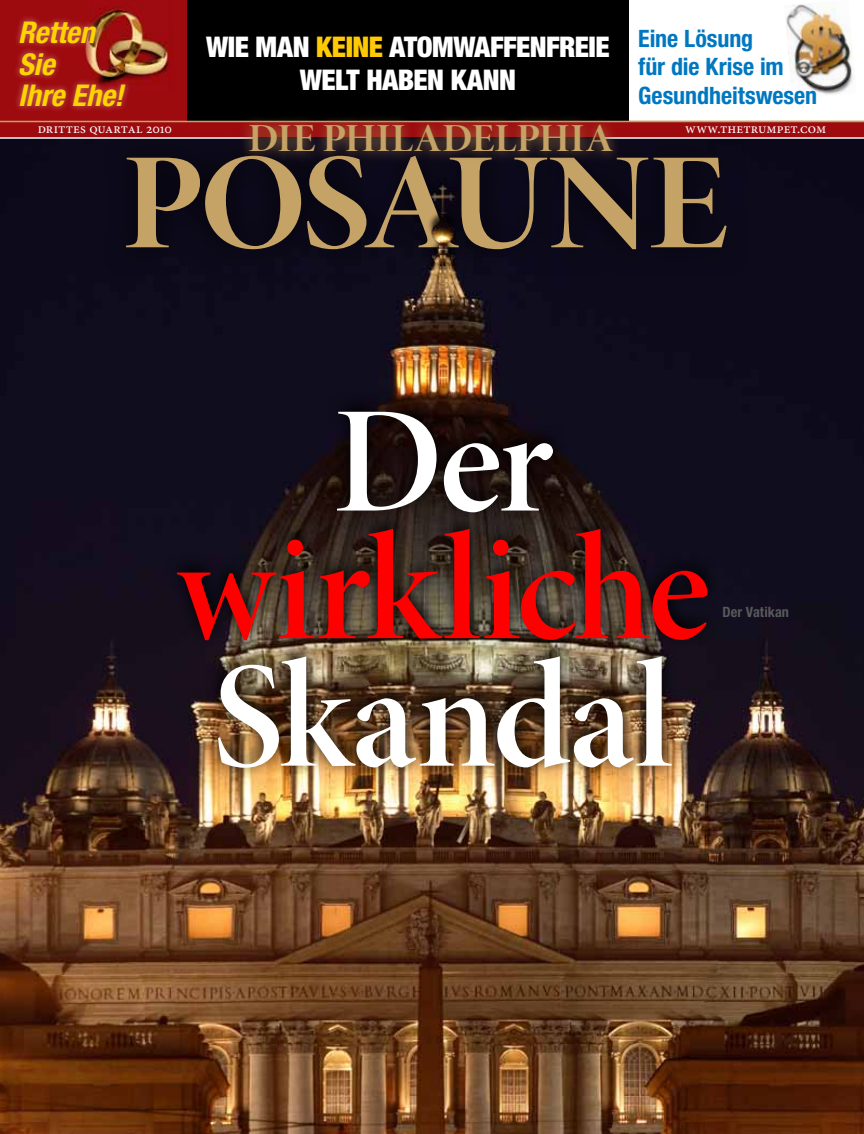
<style>
.page{position:relative;width:864px;height:1134px;background:#fff}
.page>*{position:absolute;margin:0;border:0;box-sizing:border-box;transform-origin:0 0}
.t1{font:152.4px "Minion Pro Semibold Disp";letter-spacing:-.015em;color:#fff}
.t2{font:152.4px "Minion Pro Semibold Disp";letter-spacing:-.01em;color:#f00}
.t3{font:138.3px "Minion Pro Bold Disp";letter-spacing:-.03em;color:#c5a266;scale:1.05 1}
.t4{font:39.9px "Minion Pro Bold Disp";color:#c5a266;scale:1.05 1}
.t5{font:italic 700 condensed 30px/31.5px "Helvetica Neue LT Std";color:#ffd400}
.t6{font:900 condensed 28.5px/33px "Helvetica Neue LT Std";letter-spacing:.005em;color:#fff;text-align:center}
.t7{font:700 condensed 24px/28.5px "Helvetica Neue LT Std";letter-spacing:-.005em;color:#0077c1}
.t8{font:14.25px "Minion Pro";letter-spacing:.01em;color:#fff}
.t9{font:700 condensed 14.25px "Helvetica Neue LT Std";letter-spacing:.005em;color:#58595b}
.s1{color:#ffca05}
</style>
<div class="page">
<div style="left:0;top:0;width:187px;height:124px;background:#9e0b0f"></div>
<div style="left:187px;top:0;width:442px;height:124px;background:#000"></div>
<img style="left:786px;top:4px;width:68px;height:91px">
<div style="left:0;top:121px;width:864px;height:17px;background:#9e0b0f"></div>
<hr style="left:0;top:121px;width:864px;height:1px;background:#c5a266">
<img style="left:0;top:139px;width:864px;height:995px">
<div style="left:93px;top:124px;width:653px;height:152px;background:#0b0817"></div>
<div style="left:628px;top:19px;width:197px;height:94px;background:#fff"></div>
<img style="left:161px;top:391px;width:559px;height:387px">
<img style="left:99px;top:6px;width:70px;height:78px">
<div style="left:13px;top:14px;width:118px;height:99px;background:#fff;opacity:.4"></div>
<img style="left:364px;top:185px;width:164px;height:115px">
<hr style="left:0;top:137px;width:253px;height:2px;background:#fff">
<hr style="left:604px;top:137px;width:260px;height:2px;background:#fff">
<svg style="left:236px;top:118px;width:383px;height:40px"></svg>
<p class="t5" style="left:18px;top:17px;width:107px">Retten<br>Sie<br>Ihre Ehe!</p>
<p class="t6" style="left:206px;top:30px;width:405px">WIE MAN <span class="s1">KEINE</span> ATOMWAFFENFREIE<br>WELT HABEN KANN</p>
<p class="t7" style="left:638px;top:24px;width:180px">Eine Lösung<br>für die Krise im<br>Gesundheitswesen</p>
<h3 class="t4" style="left:248px;top:115px;width:349px">DIE PHILADELPHIA</h3>
<p class="t8" style="left:38px;top:119px;width:136px">drittes quartal 2010</p>
<p class="t8" style="left:685px;top:119px;width:143px">www.thetrumpet.com</p>
<h2 class="t3" style="left:122px;top:120px;width:579px">POSAUNE</h2>
<h1 class="t1" style="left:333px;top:371px;width:222px">Der</h1>
<h1 class="t2" style="left:176px;top:498px;width:535px">wirkliche</h1>
<h1 class="t1" style="left:213px;top:626px;width:461px">Skandal</h1>
<p class="t9" style="left:723px;top:603px;width:68px">Der Vatikan</p>
</div>
